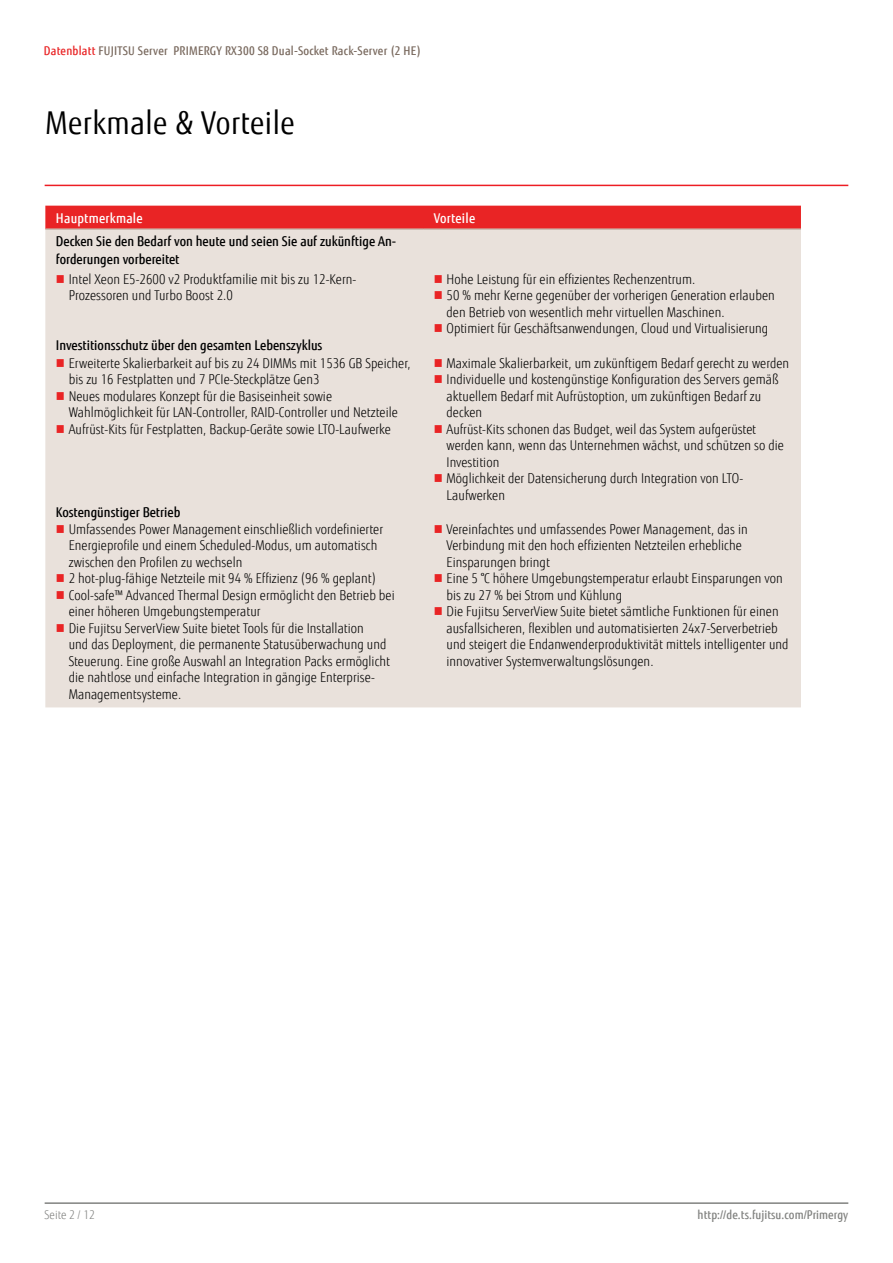
<style>
.page{position:relative;width:893px;height:1263px;background:#fff}
.page>*{position:absolute;margin:0;border:0;box-sizing:border-box;transform-origin:0 0}
.t1{font:31.5px "Fujitsu Sans";letter-spacing:.02em;color:#000;scale:.9 1}
.t2{font:300 13.5px/16.5px "Fujitsu Sans";letter-spacing:.005em;color:#000;scale:.9 1}
.t3{font:500 13.5px/18px "Fujitsu Sans";color:#000;scale:.9 1}
.t4{font:500 13.5px "Fujitsu Sans";letter-spacing:.02em;color:#fff;scale:.9 1}
.t5{font:500 12px "Fujitsu Sans";letter-spacing:.02em;color:#79695e;scale:.9 1}
.t6{font:500 12px "Fujitsu Sans";letter-spacing:.005em;color:#818280;scale:.9 1}
.t7{font:300 12px "Fujitsu Sans";letter-spacing:.005em;color:#818280;scale:.9 1}
.s1{color:#e92425}
</style>
<div class="page">
<hr style="left:45px;top:1202px;width:803px;height:2px;background:#818280">
<div style="left:45px;top:206px;width:756px;height:22px;background:#e92425"></div>
<div style="left:45px;top:230px;width:756px;height:477px;background:#e9e1db"></div>
<hr style="left:45px;top:228px;width:378px;height:2px;background:#c9bbb0">
<hr style="left:423px;top:228px;width:378px;height:2px;background:#c9bbb0">
<hr style="left:45px;top:185px;width:803px;height:1px;background:#ed1d24">
<svg style="left:57px;top:275px;width:7px;height:8px"></svg>
<svg style="left:435px;top:275px;width:7px;height:8px"></svg>
<svg style="left:435px;top:291px;width:7px;height:8px"></svg>
<svg style="left:435px;top:324px;width:7px;height:8px"></svg>
<svg style="left:57px;top:359px;width:7px;height:8px"></svg>
<svg style="left:57px;top:392px;width:7px;height:8px"></svg>
<svg style="left:57px;top:425px;width:7px;height:8px"></svg>
<svg style="left:435px;top:359px;width:7px;height:8px"></svg>
<svg style="left:435px;top:375px;width:7px;height:8px"></svg>
<svg style="left:435px;top:425px;width:7px;height:7px"></svg>
<svg style="left:435px;top:474px;width:7px;height:8px"></svg>
<svg style="left:57px;top:525px;width:7px;height:8px"></svg>
<svg style="left:57px;top:574px;width:7px;height:8px"></svg>
<svg style="left:57px;top:591px;width:7px;height:8px"></svg>
<svg style="left:57px;top:624px;width:7px;height:8px"></svg>
<svg style="left:435px;top:525px;width:7px;height:8px"></svg>
<svg style="left:435px;top:574px;width:7px;height:8px"></svg>
<svg style="left:435px;top:607px;width:7px;height:8px"></svg>
<p class="t5" style="left:44px;top:43px;width:420px"><span class="s1">Datenblatt</span> FUJITSU Server PRIMERGY RX300 S8 Dual-Socket Rack-Server (2 HE)</p>
<h1 class="t1" style="left:45px;top:104px;width:279px">Merkmale &amp; Vorteile</h1>
<p class="t4" style="left:56px;top:210px;width:98px">Hauptmerkmale</p>
<p class="t4" style="left:434px;top:210px;width:48px">Vorteile</p>
<p class="t3" style="left:56px;top:233px;width:380px">Decken Sie den Bedarf von heute und seien Sie auf zukünftige An&shy;forderungen vorbereitet</p>
<p class="t2" style="left:69px;top:271px;width:321px">Intel Xeon E5-2600 v2 Produktfamilie mit bis zu 12-Kern-<br>Prozessoren und Turbo Boost 2.0</p>
<p class="t2" style="left:447px;top:271px;width:366px">Hohe Leistung für ein effizientes Rechenzentrum.<br>50 % mehr Kerne gegenüber der vorherigen Generation erlauben den Betrieb von wesentlich mehr virtuellen Maschinen.<br>Optimiert für Geschäftsanwendungen, Cloud und Virtualisierung</p>
<p class="t3" style="left:56px;top:337px;width:298px">Investitionsschutz über den gesamten Lebenszyklus</p>
<p class="t2" style="left:69px;top:355px;width:381px">Erweiterte Skalierbarkeit auf bis zu 24 DIMMs mit 1536 GB Speicher, bis zu 16 Festplatten und 7 PCIe-Steckplätze Gen3<br>Neues modulares Konzept für die Basiseinheit sowie Wahlmöglichkeit für LAN-Controller, RAID-Controller und Netzteile Aufrüst-Kits für Festplatten, Backup-Geräte sowie LTO-Laufwerke</p>
<p class="t2" style="left:447px;top:355px;width:382px">Maximale Skalierbarkeit, um zukünftigem Bedarf gerecht zu werden Individuelle und kostengünstige Konfiguration des Servers gemäß aktuellem Bedarf mit Aufrüstoption, um zukünftigen Bedarf zu decken<br>Aufrüst-Kits schonen das Budget, weil das System aufgerüstet werden kann, wenn das Unternehmen wächst, und schützen so die Investition<br>Möglichkeit der Datensicherung durch Integration von LTO-Laufwerken</p>
<p class="t3" style="left:56px;top:503px;width:140px">Kostengünstiger Betrieb</p>
<p class="t2" style="left:69px;top:521px;width:364px">Umfassendes Power Management einschließlich vordefinierter Energieprofile und einem Scheduled-Modus, um automatisch zwischen den Profilen zu wechseln<br>2 hot-plug-fähige Netzteile mit 94 % Effizienz (96 % geplant)<br>Cool-safe™ Advanced Thermal Design ermöglicht den Betrieb bei einer höheren Umgebungstemperatur<br>Die Fujitsu ServerView Suite bietet Tools für die Installation<br>und das Deployment, die permanente Statusüberwachung und Steuerung. Eine große Auswahl an Integration Packs ermöglicht die nahtlose und einfache Integration in gängige Enterprise-Managementsysteme.</p>
<p class="t2" style="left:447px;top:521px;width:382px">Vereinfachtes und umfassendes Power Management, das in Verbindung mit den hoch effizienten Netzteilen erhebliche Einsparungen bringt<br>Eine 5 °C höhere Umgebungstemperatur erlaubt Einsparungen von bis zu 27 % bei Strom und Kühlung<br>Die Fujitsu ServerView Suite bietet sämtliche Funktionen für einen ausfallsicheren, flexiblen und automatisierten 24x7-Serverbetrieb und steigert die Endanwenderproduktivität mittels intelligenter und innovativer Systemverwaltungslösungen.</p>
<p class="t7" style="left:45px;top:1208px;width:57px">Seite 2 / 12</p>
<p class="t6" style="left:698px;top:1208px;width:169px">http://de.ts.fujitsu.com/Primergy</p>
</div>
